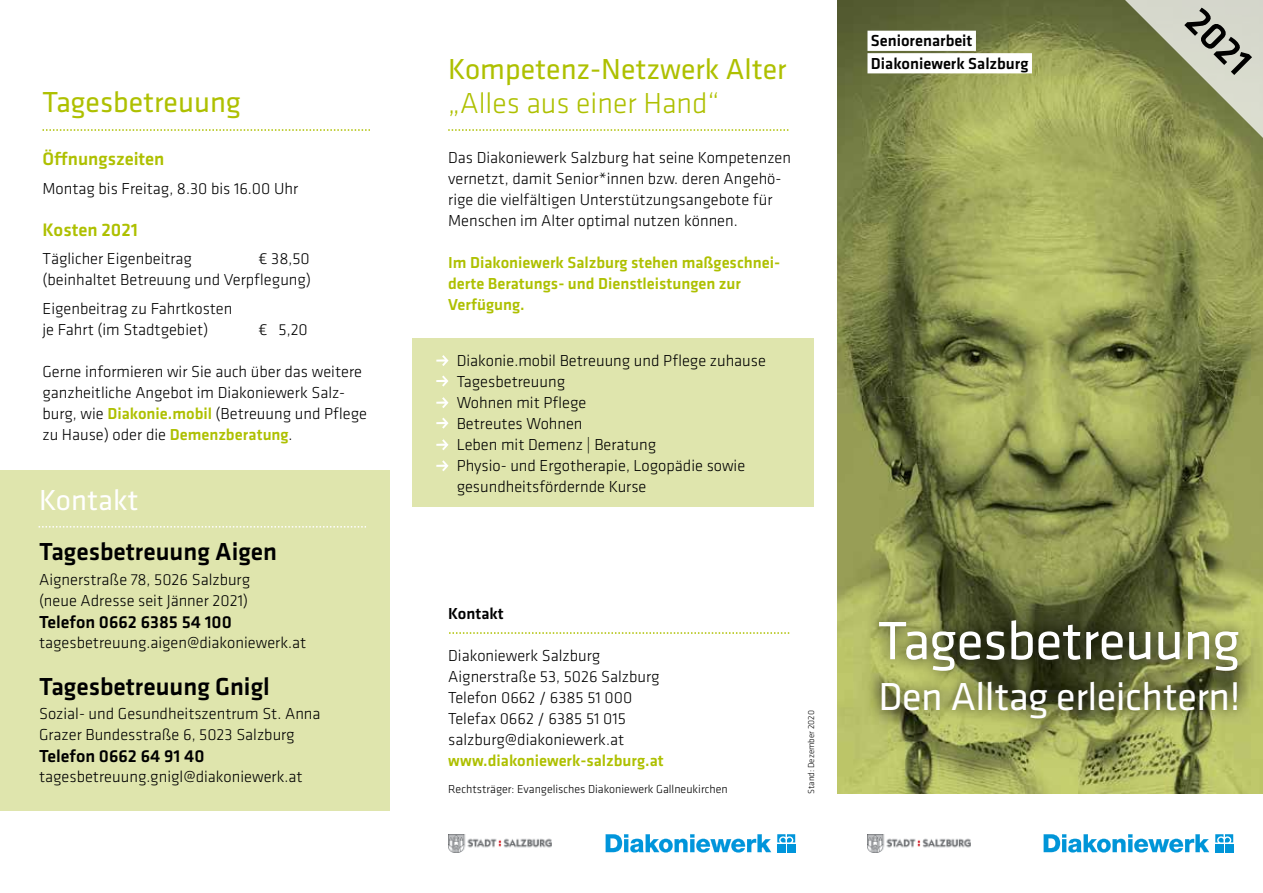
<style>
.page{position:relative;width:1263px;height:893px;background:#fff}
.page>*{position:absolute;margin:0;border:0;box-sizing:border-box;transform-origin:0 0}
.t1{font:55.95px "Klavika Basic";letter-spacing:-.01em;color:#fff}
.t2{font:40.5px "Klavika Basic";letter-spacing:-.01em;color:#fff}
.t3{font:500 39px "Klavika Basic";color:#000}
.t4{font:30px "Klavika Basic";color:#aec000}
.t5{font:300 30px "Klavika Basic";color:#aec000}
.t6{font:30px "Klavika Basic";color:#fff}
.t7{font:500 25.5px "Klavika Basic";color:#000}
.t8{font:500 18.75px "Klavika Basic";color:#aec000}
.t9{font:500 18px "Klavika Basic";color:#000}
.t10{font:300 16.5px/21px "Klavika Basic";color:#000}
.t11{font:500 16.5px/21px "Klavika Basic";color:#aec000}
.t12{font:500 16.5px/22.5px "Klavika Basic";color:#000}
.t13{font:300 12px "Klavika Basic";color:#000}
.t14{font:300 9px "Klavika Basic";color:#000}
.s1{font-weight:500;color:#aec000}
</style>
<div class="page">
<div style="left:412px;top:338px;width:402px;height:169px;background:#dfe5ad"></div>
<img style="left:838px;top:0;width:425px;height:793px">
<svg style="left:43px;top:129px;width:327px;height:2px"></svg>
<svg style="left:449px;top:632px;width:340px;height:2px"></svg>
<div style="left:867px;top:31px;width:109px;height:20px;background:#fff"></div>
<div style="left:867px;top:53px;width:165px;height:20px;background:#fff"></div>
<div style="left:866px;top:607px;width:385px;height:126px;background:#000;opacity:.8"></div>
<svg style="left:1102px;top:0;width:161px;height:161px"></svg>
<svg style="left:1044px;top:834px;width:165px;height:18px"></svg>
<svg style="left:1215px;top:834px;width:18px;height:8px"></svg>
<div style="left:1215px;top:844px;width:8px;height:8px;background:#0095d8"></div>
<div style="left:1225px;top:844px;width:8px;height:8px;background:#0095d8"></div>
<svg style="left:606px;top:834px;width:165px;height:18px"></svg>
<svg style="left:777px;top:834px;width:18px;height:8px"></svg>
<div style="left:777px;top:844px;width:8px;height:8px;background:#0095db"></div>
<div style="left:787px;top:844px;width:8px;height:8px;background:#0095db"></div>
<svg style="left:448px;top:129px;width:340px;height:2px"></svg>
<svg style="left:436px;top:375px;width:12px;height:12px"></svg>
<svg style="left:436px;top:439px;width:12px;height:11px"></svg>
<svg style="left:436px;top:418px;width:12px;height:11px"></svg>
<svg style="left:436px;top:397px;width:12px;height:11px"></svg>
<svg style="left:436px;top:460px;width:12px;height:11px"></svg>
<svg style="left:436px;top:355px;width:12px;height:11px"></svg>
<img style="left:867px;top:834px;width:104px;height:18px">
<img style="left:449px;top:834px;width:103px;height:18px">
<div style="left:0;top:470px;width:389px;height:340px;background:#dfe5ad"></div>
<svg style="left:39px;top:526px;width:327px;height:2px"></svg>
<h3 class="t4" style="left:43px;top:83px;width:200px">Tagesbetreuung</h3>
<p class="t8" style="left:43px;top:147px;width:123px">Öffnungszeiten</p>
<p class="t10" style="left:43px;top:178px;width:257px">Montag bis Freitag, 8.30 bis 16.00 Uhr</p>
<p class="t8" style="left:43px;top:217px;width:97px">Kosten 2021</p>
<p class="t10" style="left:43px;top:248px;width:151px">Täglicher Eigenbeitrag</p>
<p class="t10" style="left:43px;top:248px;width:270px;text-align:right">€ 38,50<br>(beinhaltet Betreuung und Verpflegung)</p>
<p class="t10" style="left:43px;top:298px;width:191px">Eigenbeitrag zu Fahrtkosten je Fahrt (im Stadtgebiet)</p>
<p class="t10" style="left:259px;top:319px;width:51px">€ 5,20</p>
<p class="t10" style="left:43px;top:361px;width:326px">Gerne informieren wir Sie auch über das weitere ganzheitliche Angebot im Diakoniewerk Salz&shy;burg, wie <span class="s1">Diakonie.mobil</span> (Betreuung und Pflege zu Hause) oder die <span class="s1">Demenzberatung</span>.</p>
<h3 class="t6" style="left:39px;top:480px;width:101px">Kontakt</h3>
<h3 class="t7" style="left:39px;top:534px;width:239px">Tagesbetreuung Aigen</h3>
<p class="t10" style="left:39px;top:569px;width:213px">Aignerstraße 78, 5026 Salzburg (neue Adresse seit Jänner 2021)</p>
<p class="t9" style="left:39px;top:610px;width:194px">Telefon 0662 6385 54 100</p>
<p class="t10" style="left:39px;top:632px;width:269px">tagesbetreuung.aigen@diakoniewerk.at</p>
<h3 class="t7" style="left:39px;top:670px;width:232px">Tagesbetreuung Gnigl</h3>
<p class="t10" style="left:39px;top:703px;width:283px">Sozial- und Gesundheitszentrum St. Anna<br>Grazer Bundesstraße 6, 5023 Salzburg</p>
<p class="t9" style="left:39px;top:744px;width:167px">Telefon 0662 64 91 40</p>
<p class="t10" style="left:39px;top:766px;width:265px">tagesbetreuung.gnigl@diakoniewerk.at</p>
<h3 class="t4" style="left:448px;top:49px;width:340px">Kompetenz-Netzwerk Alter</h3>
<h3 class="t5" style="left:448px;top:85px;width:273px">„Alles aus einer Hand“</h3>
<p class="t10" style="left:448px;top:147px;width:344px">Das Diakoniewerk Salzburg hat seine Kompetenzen vernetzt, damit Senior*innen bzw. deren Angehö&shy;rige die vielfältigen Unterstützungsangebote für Menschen im Alter optimal nutzen können.</p>
<p class="t11" style="left:448px;top:252px;width:334px">Im Diakoniewerk Salzburg stehen maßgeschnei&shy;derte Beratungs- und Dienstleistungen zur<br>Verfügung.</p>
<p class="t10" style="left:457px;top:349px;width:311px">Diakonie.mobil Betreuung und Pflege zuhause<br>Tagesbetreuung<br>Wohnen mit Pflege<br>Betreutes Wohnen<br>Leben mit Demenz | Beratung<br>Physio- und Ergotherapie, Logopädie sowie gesundheitsfördernde Kurse</p>
<p class="t12" style="left:448px;top:601px;width:57px">Kontakt</p>
<p class="t10" style="left:448px;top:644px;width:213px">Diakoniewerk Salzburg<br>Aignerstraße 53, 5026 Salzburg<br>Telefon 0662 / 6385 51 000<br>Telefax 0662 / 6385 51 015 salzburg@diakoniewerk.at</p>
<p class="t11" style="left:448px;top:749px;width:217px">www.diakoniewerk-salzburg.at</p>
<p class="t13" style="left:448px;top:781px;width:281px">Rechtsträger: Evangelisches Diakoniewerk Gallneukirchen</p>
<p class="t14" style="left:806px;top:794px;width:85px;rotate:-90deg">Stand: Dezember 2020</p>
<p class="t12" style="left:871px;top:29px;width:159px">Seniorenarbeit<br>Diakoniewerk Salzburg</p>
<h3 class="t3" style="left:1211px;top:-4px;width:77px;rotate:45deg">2021</h3>
<h1 class="t1" style="left:878px;top:604px;width:364px">Tagesbetreuung</h1>
<h2 class="t2" style="left:878px;top:670px;width:364px">Den Alltag erleichtern!</h2>
</div>
